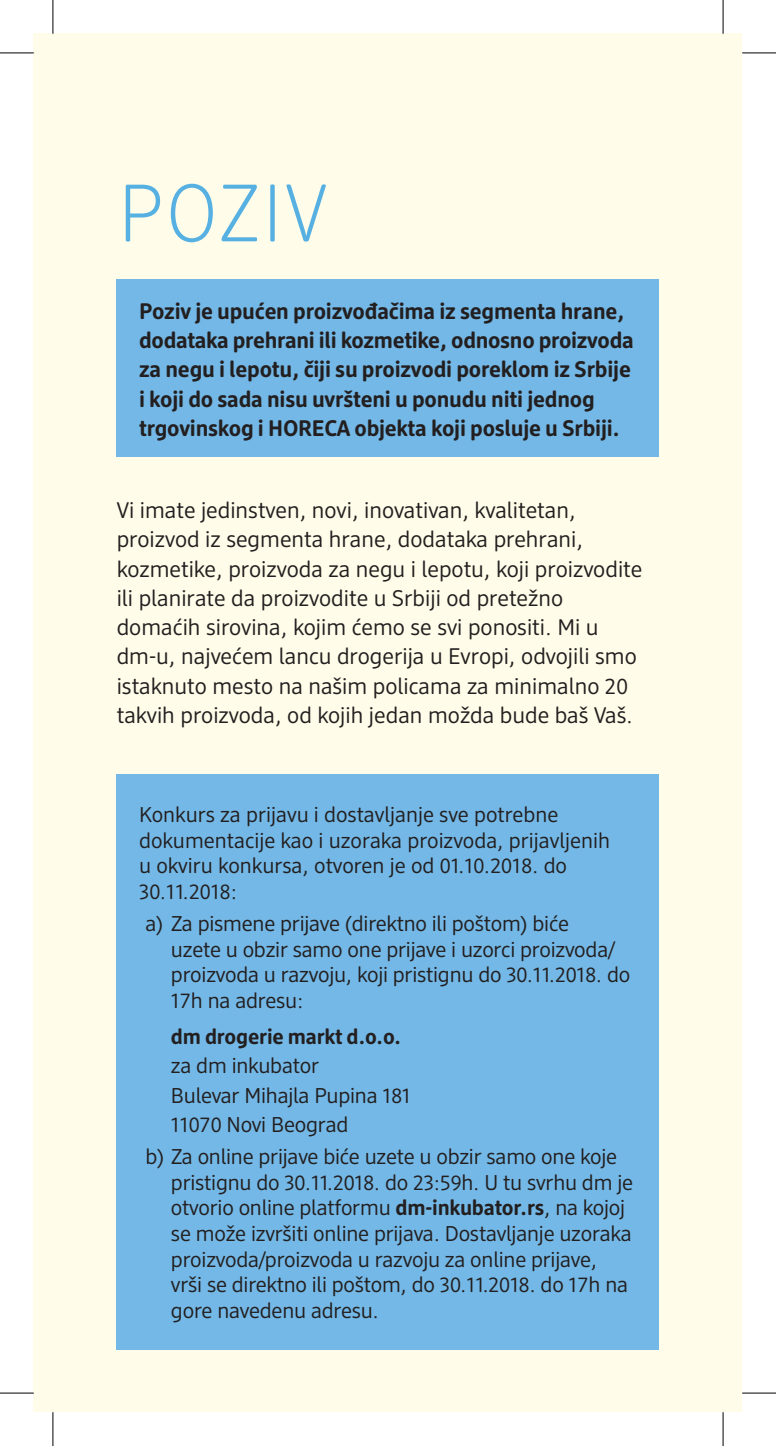
<style>
.page{position:relative;width:776px;height:1446px;background:#fff}
.page>*{position:absolute;margin:0;border:0;box-sizing:border-box;transform-origin:0 0}
.t1{font:300 81px "DM Brand";letter-spacing:.045em;color:#57b0e2}
.t2{font:22.5px/29.2px "DM Support";color:#231f20}
.t3{font:700 22.5px/29.2px "DM Support";letter-spacing:-.01em;color:#231f20}
.t4{font:21.38px/25.7px "DM Support";letter-spacing:-.01em;color:#231f20}
.t5{font:700 21.38px "DM Support";letter-spacing:-.01em;color:#231f20}
.s1{font-weight:700}
</style>
<div class="page">
<div style="left:34px;top:34px;width:708px;height:1377px;background:#fffde9"></div>
<div style="left:117px;top:774px;width:542px;height:575px;background:#73b8e6"></div>
<div style="left:117px;top:280px;width:542px;height:177px;background:#73b8e6"></div>
<hr style="left:0;top:53px;width:34px;height:1px;background:#000">
<hr style="left:742px;top:53px;width:33px;height:1px;background:#000">
<hr style="left:0;top:1392px;width:34px;height:1px;background:#000">
<hr style="left:742px;top:1392px;width:33px;height:1px;background:#000">
<hr style="left:53px;top:0;width:1px;height:34px;background:#000">
<hr style="left:53px;top:1411px;width:1px;height:34px;background:#000">
<hr style="left:722px;top:0;width:1px;height:34px;background:#000">
<hr style="left:722px;top:1411px;width:1px;height:34px;background:#000">
<p class="t1" style="left:118px;top:162px;width:210px">POZIV</p>
<p class="t3" style="left:139px;top:296px;width:496px">Poziv je upućen proizvođačima iz segmenta hrane, dodataka prehrani ili kozmetike, odnosno proizvoda za negu i lepotu, čiji su proizvodi poreklom iz Srbije i koji do sada nisu uvršteni u ponudu niti jednog trgovinskog i HORECA objekta koji posluje u Srbiji.</p>
<p class="t2" style="left:117px;top:495px;width:527px">Vi imate jedinstven, novi, inovativan, kvalitetan, proizvod iz segmenta hrane, dodataka prehrani, kozmetike, proizvoda za negu i lepotu, koji proizvodite ili planirate da proizvodite u Srbiji od pretežno domaćih sirovina, kojim ćemo se svi ponositi. Mi u dm-u, najvećem lancu drogerija u Evropi, odvojili smo istaknuto mesto na našim policama za minimalno 20 takvih proizvoda, od kojih jedan možda bude baš Vaš.</p>
<p class="t4" style="left:139px;top:801px;width:472px">Konkurs za prijavu i dostavljanje sve potrebne dokumentacije kao i uzoraka proizvoda, prijavljenih u okviru konkursa, otvoren je od 01.10.2018. do 30.11.2018:</p>
<p class="t4" style="left:171px;top:910px;width:461px;text-indent:-26px">a) Za pismene prijave (direktno ili poštom) biće<br>uzete u obzir samo one prijave i uzorci proizvoda/ proizvoda u razvoju, koji pristignu do 30.11.2018. do 17h na adresu:</p>
<p class="t5" style="left:171px;top:1023px;width:232px">dm drogerie markt d.o.o.</p>
<p class="t4" style="left:171px;top:1052px;width:149px">za dm inkubator</p>
<p class="t4" style="left:171px;top:1081px;width:241px">Bulevar Mihajla Pupina 181</p>
<p class="t4" style="left:171px;top:1110px;width:179px">11070 Novi Beograd</p>
<p class="t4" style="left:171px;top:1142px;width:463px;text-indent:-26px">b) Za online prijave biće uzete u obzir samo one koje pristignu do 30.11.2018. do 23:59h. U tu svrhu dm je otvorio online platformu <span class="s1">dm-inkubator.rs</span>, na kojoj se može izvršiti online prijava. Dostavljanje uzoraka proizvoda/proizvoda u razvoju za online prijave, vrši se direktno ili poštom, do 30.11.2018. do 17h na gore navedenu adresu.</p>
</div>
